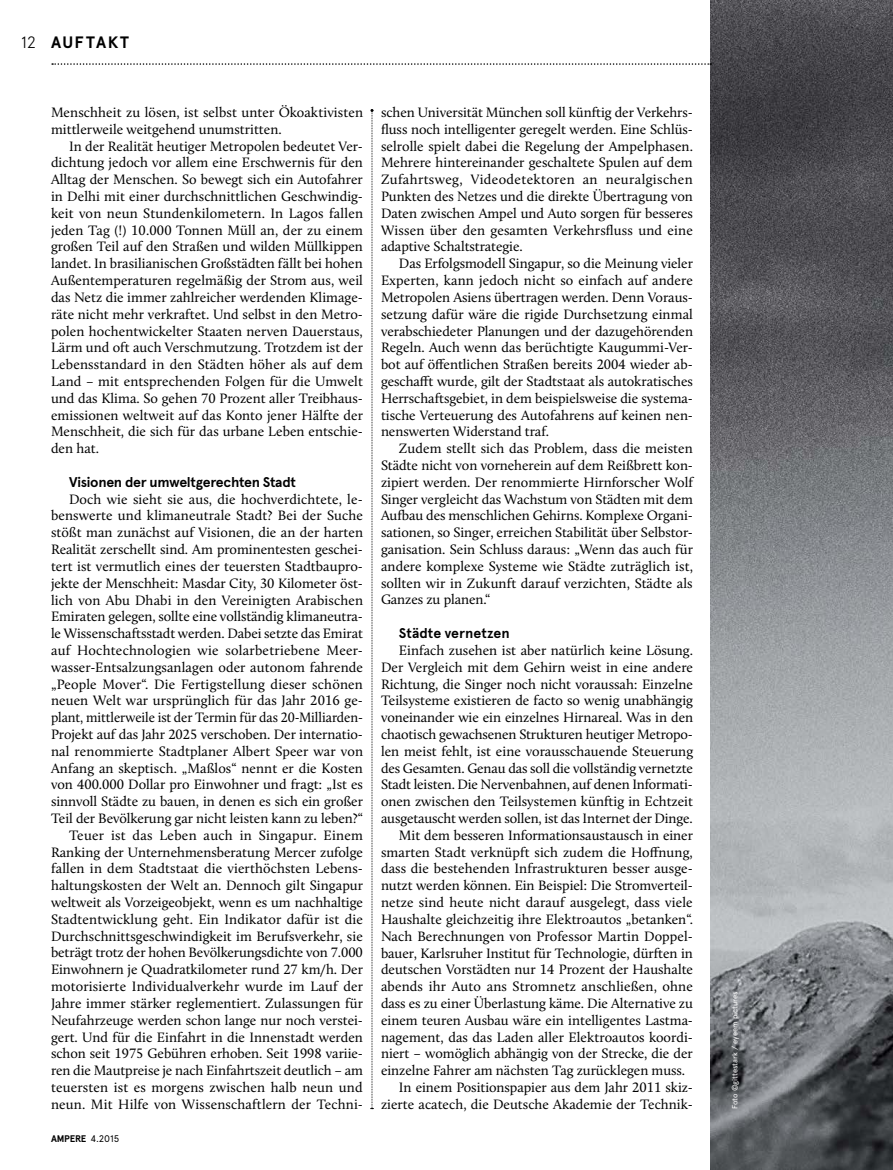
<style>
.page{position:relative;width:893px;height:1170px;background:#fff}
.page>*{position:absolute;margin:0;border:0;box-sizing:border-box;transform-origin:0 0}
.t1{font:700 16.5px "Apercu";letter-spacing:.085em;color:#000}
.t2{font:300 16.5px "Apercu";color:#000}
.t3{font:14.1px/16.8px "Calluna";color:#000;text-align:justify}
.t4{font:700 14.1px "Apercu";letter-spacing:-.02em;color:#000}
.t5{font:700 14.1px "Apercu";letter-spacing:.005em;color:#000}
.t6{font:700 9.6px "Apercu";letter-spacing:-.025em;color:#000}
.t7{font:7.5px "Apercu";letter-spacing:-.005em;color:#fff}
.s1{font-weight:400}
</style>
<div class="page">
<img style="left:711px;top:0;width:182px;height:1169px">
<svg style="left:370px;top:109px;width:4px;height:1000px"></svg>
<svg style="left:52px;top:63px;width:659px;height:2px"></svg>
<p class="t2" style="left:21px;top:32px;width:16px">12</p>
<p class="t1" style="left:51px;top:32px;width:79px">AUFTAKT</p>
<p class="t3" style="left:51px;top:104px;width:314px">Menschheit zu lösen, ist selbst unter Ökoaktivisten mittlerweile weitgehend unumstritten.</p>
<p class="t3" style="left:51px;top:137px;width:314px;text-indent:18px">In der Realität heutiger Metropolen bedeutet Ver&shy;dichtung jedoch vor allem eine Erschwernis für den Alltag der Menschen. So bewegt sich ein Autofahrer in Delhi mit einer durchschnittlichen Geschwindig&shy;keit von neun Stundenkilometern. In Lagos fallen jeden Tag (!) 10.000 Tonnen Müll an, der zu einem großen Teil auf den Straßen und wilden Müllkippen landet. In brasilianischen Großstädten fällt bei hohen Außentemperaturen regelmäßig der Strom aus, weil das Netz die immer zahlreicher werdenden Klimage&shy;räte nicht mehr verkraftet. Und selbst in den Metro&shy;polen hochentwickelter Staaten nerven Dauerstaus, Lärm und oft auch Verschmutzung. Trotzdem ist der Lebensstandard in den Städten höher als auf dem Land – mit entsprechenden Folgen für die Umwelt und das Klima. So gehen 70 Prozent aller Treibhaus&shy;emissionen weltweit auf das Konto jener Hälfte der Menschheit, die sich für das urbane Leben entschie&shy;den hat.</p>
<p class="t4" style="left:69px;top:473px;width:228px">Visionen der umweltgerechten Stadt</p>
<p class="t3" style="left:51px;top:490px;width:314px;text-align:right">Doch wie sieht sie aus, die hochverdichtete, le&shy;benswerte und klimaneutrale Stadt? Bei der Suche stößt man zunächst auf Visionen, die an der harten Realität zerschellt sind. Am prominentesten geschei&shy;tert ist vermutlich eines der teuersten Stadtbaupro&shy;jekte der Menschheit: Masdar City, 30 Kilometer öst&shy;lich von Abu Dhabi in den Vereinigten Arabischen Emiraten gelegen, sollte eine vollständig klimaneutra&shy;le Wissenschaftsstadt werden. Dabei setzte das Emirat auf Hochtechnologien wie solarbetriebene Meer&shy;wasser-Entsalzungsanlagen oder autonom fahrende „People Mover“. Die Fertigstellung dieser schönen neuen Welt war ursprünglich für das Jahr 2016 ge&shy;plant, mittlerweile ist der Termin für das 20-Milliarden-Projekt auf das Jahr 2025 verschoben. Der internatio&shy;nal renommierte Stadtplaner Albert Speer war von Anfang an skeptisch. „Maßlos“ nennt er die Kosten von 400.000 Dollar pro Einwohner und fragt: „Ist es sinnvoll Städte zu bauen, in denen es sich ein großer Teil der Bevölkerung gar nicht leisten kann zu leben?“ Teuer ist das Leben auch in Singapur. Einem Ranking der Unternehmensberatung Mercer zufolge fallen in dem Stadtstaat die vierthöchsten Lebens&shy;haltungskosten der Welt an. Dennoch gilt Singapur weltweit als Vorzeigeobjekt, wenn es um nachhaltige Stadtentwicklung geht. Ein Indikator dafür ist die Durchschnittsgeschwindigkeit im Berufsverkehr, sie beträgt trotz der hohen Bevölkerungsdichte von 7.000<br>Einwohnern je Quadratkilometer rund 27 km/h. Der motorisierte Individualverkehr wurde im Lauf der Jahre immer stärker reglementiert. Zulassungen für Neufahrzeuge werden schon lange nur noch verstei&shy;gert. Und für die Einfahrt in die Innenstadt werden schon seit 1975 Gebühren erhoben. Seit 1998 variie&shy;ren die Mautpreise je nach Einfahrtszeit deutlich – am teuersten ist es morgens zwischen halb neun und neun. Mit Hilfe von Wissenschaftlern der Techni-</p>
<p class="t6" style="left:51px;top:1133px;width:70px">AMPERE <span class="s1">4.2015</span></p>
<p class="t3" style="left:381px;top:104px;width:313px">schen Universität München soll künftig der Verkehrs&shy;fluss noch intelligenter geregelt werden. Eine Schlüs&shy;selrolle spielt dabei die Regelung der Ampelphasen.<br>Mehrere hintereinander geschaltete Spulen auf dem Zufahrtsweg, Videodetektoren an neuralgischen Punkten des Netzes und die direkte Übertragung von Daten zwischen Ampel und Auto sorgen für besseres Wissen über den gesamten Verkehrsfluss und eine adaptive Schaltstrategie.</p>
<p class="t3" style="left:381px;top:255px;width:314px;text-indent:18px">Das Erfolgsmodell Singapur, so die Meinung vieler Experten, kann jedoch nicht so einfach auf andere Metropolen Asiens übertragen werden. Denn Voraus&shy;setzung dafür wäre die rigide Durchsetzung einmal verabschiedeter Planungen und der dazugehörenden Regeln. Auch wenn das berüchtigte Kaugummi-Ver&shy;bot auf öffentlichen Straßen bereits 2004 wieder ab&shy;geschafft wurde, gilt der Stadtstaat als autokratisches Herrschaftsgebiet, in dem beispielsweise die systema&shy;tische Verteuerung des Autofahrens auf keinen nen&shy;nenswerten Widerstand traf.</p>
<p class="t3" style="left:381px;top:440px;width:314px;text-indent:18px">Zudem stellt sich das Problem, dass die meisten Städte nicht von vorneherein auf dem Reißbrett kon&shy;zipiert werden. Der renommierte Hirnforscher Wolf Singer vergleicht das Wachstum von Städten mit dem Aufbau des menschlichen Gehirns. Komplexe Organi&shy;sationen, so Singer, erreichen Stabilität über Selbstor&shy;ganisation. Sein Schluss daraus: „Wenn das auch für andere komplexe Systeme wie Städte zuträglich ist, sollten wir in Zukunft darauf verzichten, Städte als Ganzes zu planen.“</p>
<p class="t5" style="left:399px;top:624px;width:112px">Städte vernetzen</p>
<p class="t3" style="left:399px;top:641px;width:295px">Einfach zusehen ist aber natürlich keine Lösung.</p>
<p class="t3" style="left:381px;top:658px;width:314px">Der Vergleich mit dem Gehirn weist in eine andere</p>
<p class="t3" style="left:381px;top:675px;width:313px">Richtung, die Singer noch nicht voraussah: Einzelne</p>
<p class="t3" style="left:381px;top:692px;width:314px">Teilsysteme existieren de facto so wenig unabhängig</p>
<p class="t3" style="left:381px;top:708px;width:314px">voneinander wie ein einzelnes Hirnareal. Was in den</p>
<p class="t3" style="left:381px;top:725px;width:313px">chaotisch gewachsenen Strukturen heutiger Metropo-</p>
<p class="t3" style="left:381px;top:742px;width:314px">len meist fehlt, ist eine vorausschauende Steuerung</p>
<p class="t3" style="left:381px;top:759px;width:313px">des Gesamten. Genau das soll die vollständig vernetzte</p>
<p class="t3" style="left:381px;top:776px;width:313px">Stadt leisten. Die Nervenbahnen, auf denen Informati-</p>
<p class="t3" style="left:381px;top:792px;width:313px">onen zwischen den Teilsystemen künftig in Echtzeit</p>
<p class="t3" style="left:381px;top:809px;width:313px">ausgetauscht werden sollen, ist das Internet der Dinge.</p>
<p class="t3" style="left:399px;top:826px;width:295px">Mit dem besseren Informationsaustausch in einer</p>
<p class="t3" style="left:381px;top:843px;width:313px">smarten Stadt verknüpft sich zudem die Hoffnung,</p>
<p class="t3" style="left:381px;top:860px;width:313px">dass die bestehenden Infrastrukturen besser ausge-</p>
<p class="t3" style="left:381px;top:876px;width:313px">nutzt werden können. Ein Beispiel: Die Stromverteil-</p>
<p class="t3" style="left:381px;top:893px;width:313px">netze sind heute nicht darauf ausgelegt, dass viele</p>
<p class="t3" style="left:381px;top:910px;width:314px">Haushalte gleichzeitig ihre Elektroautos „betanken“.</p>
<p class="t3" style="left:381px;top:927px;width:313px">Nach Berechnungen von Professor Martin Doppel-</p>
<p class="t3" style="left:381px;top:944px;width:313px">bauer, Karlsruher Institut für Technologie, dürften in</p>
<p class="t3" style="left:381px;top:960px;width:314px">deutschen Vorstädten nur 14 Prozent der Haushalte</p>
<p class="t3" style="left:381px;top:977px;width:313px">abends ihr Auto ans Stromnetz anschließen, ohne</p>
<p class="t3" style="left:381px;top:994px;width:313px">dass es zu einer Überlastung käme. Die Alternative zu</p>
<p class="t3" style="left:381px;top:1011px;width:313px">einem teuren Ausbau wäre ein intelligentes Lastma-</p>
<p class="t3" style="left:381px;top:1028px;width:313px">nagement, das das Laden aller Elektroautos koordi-</p>
<p class="t3" style="left:381px;top:1044px;width:313px">niert – womöglich abhängig von der Strecke, die der</p>
<p class="t3" style="left:381px;top:1061px;width:306px">einzelne Fahrer am nächsten Tag zurücklegen muss.</p>
<p class="t3" style="left:399px;top:1078px;width:295px">In einem Positionspapier aus dem Jahr 2011 skiz-</p>
<p class="t3" style="left:381px;top:1095px;width:313px">zierte acatech, die Deutsche Akademie der Technik-</p>
<p class="t7" style="left:730px;top:1108px;width:119px;rotate:-90deg">Foto ©gittestark / eyeem pictures</p>
</div>
